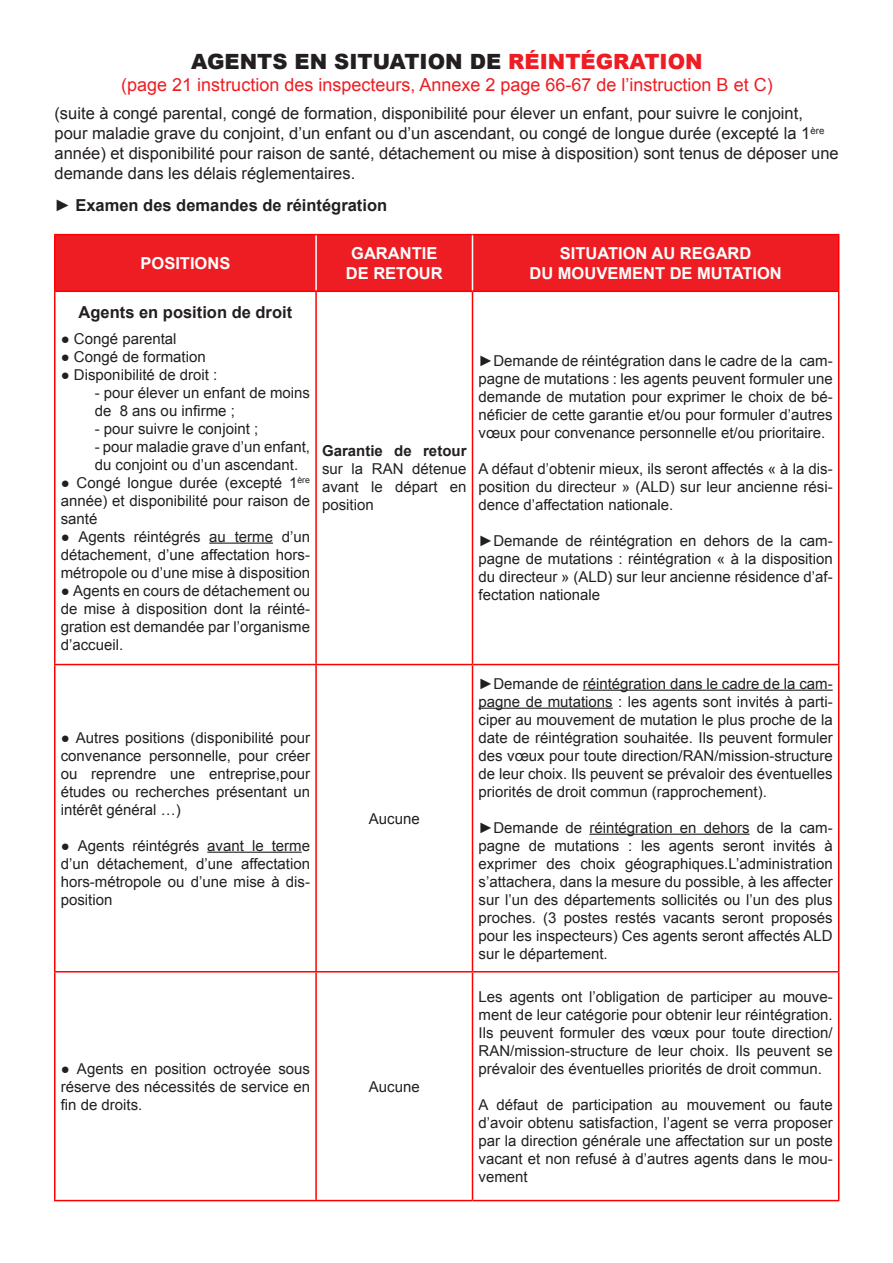
<style>
.page{position:relative;width:893px;height:1263px;background:#fff}
.page>*{position:absolute;margin:0;border:0;box-sizing:border-box;transform-origin:0 0}
.t1{font:900 21px "Arial";color:#231f20}
.t2{font:18px "Arial";color:#ee1d23}
.t3{font:16.5px/19.8px "Arial";color:#231f20}
.t4{font:700 16.5px/19.8px "Arial";color:#fff;text-align:center}
.t5{font:700 16.5px "Arial";color:#231f20}
.t6{font:15px/18px "Arial";color:#231f20;text-align:justify}
.t7{font:700 15px "Arial";color:#231f20}
.s1{color:#ee1d23}
.s2{font-weight:700}
</style>
<div class="page">
<div style="left:56px;top:235px;width:782px;height:56px;background:#ee1d23"></div>
<hr style="left:54px;top:235px;width:2px;height:56px;background:#f00">
<hr style="left:54px;top:234px;width:262px;height:1px;background:#f00">
<hr style="left:316px;top:234px;width:156px;height:1px;background:#f00">
<hr style="left:472px;top:234px;width:367px;height:1px;background:#f00">
<hr style="left:315px;top:235px;width:2px;height:56px;background:#fff">
<hr style="left:472px;top:235px;width:1px;height:56px;background:#fff">
<hr style="left:838px;top:235px;width:1px;height:56px;background:#f00">
<hr style="left:54px;top:291px;width:262px;height:1px;background:#f00">
<hr style="left:316px;top:291px;width:156px;height:1px;background:#f00">
<hr style="left:472px;top:291px;width:367px;height:1px;background:#f00">
<hr style="left:54px;top:292px;width:2px;height:372px;background:#f00">
<hr style="left:315px;top:292px;width:2px;height:372px;background:#f00">
<hr style="left:472px;top:292px;width:1px;height:372px;background:#f00">
<hr style="left:838px;top:292px;width:1px;height:372px;background:#f00">
<hr style="left:54px;top:664px;width:262px;height:1px;background:#f00">
<hr style="left:54px;top:665px;width:2px;height:306px;background:#f00">
<hr style="left:316px;top:664px;width:156px;height:1px;background:#f00">
<hr style="left:315px;top:665px;width:2px;height:306px;background:#f00">
<hr style="left:472px;top:664px;width:367px;height:1px;background:#f00">
<hr style="left:472px;top:665px;width:1px;height:306px;background:#f00">
<hr style="left:838px;top:665px;width:1px;height:306px;background:#f00">
<hr style="left:54px;top:971px;width:262px;height:1px;background:#f00">
<hr style="left:54px;top:972px;width:2px;height:228px;background:#f00">
<hr style="left:316px;top:971px;width:156px;height:1px;background:#f00">
<hr style="left:315px;top:972px;width:2px;height:228px;background:#f00">
<hr style="left:472px;top:971px;width:367px;height:1px;background:#f00">
<hr style="left:472px;top:972px;width:1px;height:228px;background:#f00">
<hr style="left:838px;top:972px;width:1px;height:228px;background:#f00">
<hr style="left:54px;top:1200px;width:262px;height:1px;background:#f00">
<hr style="left:316px;top:1200px;width:156px;height:1px;background:#f00">
<hr style="left:472px;top:1200px;width:367px;height:1px;background:#f00">
<hr style="left:209px;top:543px;width:64px;height:1px;background:#231f20">
<hr style="left:207px;top:852px;width:95px;height:1px;background:#231f20">
<hr style="left:583px;top:690px;width:250px;height:1px;background:#231f20">
<hr style="left:478px;top:708px;width:135px;height:1px;background:#231f20">
<hr style="left:589px;top:834px;width:161px;height:1px;background:#231f20">
<h1 class="t1" style="left:191px;top:46px;width:513px">AGENTS EN SITUATION DE <span class="s1">RÉINTÉGRATION</span></h1>
<p class="t2" style="left:121px;top:73px;width:653px">(page 21 instruction des inspecteurs, Annexe 2 page 66-67 de l’instruction B et C)</p>
<p class="t3" style="left:54px;top:104px;width:786px">(suite à congé parental, congé de formation, disponibilité pour élever un enfant, pour suivre le conjoint, pour maladie grave du conjoint, d’un enfant ou d’un ascendant, ou congé de longue durée (excepté la 1<sup>ère </sup>année) et disponibilité pour raison de santé, détachement ou mise à disposition) sont tenus de déposer une demande dans les délais réglementaires.</p>
<p class="t5" style="left:54px;top:194px;width:334px">► Examen des demandes de réintégration</p>
<p class="t4" style="left:140px;top:254px;width:91px">POSITIONS</p>
<p class="t4" style="left:346px;top:244px;width:98px">GARANTIE<br>DE RETOUR</p>
<p class="t4" style="left:529px;top:244px;width:254px">SITUATION AU REGARD<br>DU MOUVEMENT DE MUTATION</p>
<p class="t5" style="left:79px;top:301px;width:215px">Agents en position de droit</p>
<p class="t6" style="left:61px;top:329px;width:117px"><span class="s2">●</span> Congé parental</p>
<p class="t6" style="left:61px;top:347px;width:146px"><span class="s2">●</span> Congé de formation</p>
<p class="t6" style="left:61px;top:365px;width:158px"><span class="s2">●</span> Disponibilité de droit :</p>
<p class="t6" style="left:95px;top:383px;width:217px">- pour élever un enfant de moins de 8 ans ou infirme ;</p>
<p class="t6" style="left:95px;top:419px;width:165px">- pour suivre le conjoint ;</p>
<p class="t6" style="left:95px;top:437px;width:217px">- pour maladie grave d’un enfant, du conjoint ou d’un ascendant.</p>
<p class="t6" style="left:61px;top:473px;width:251px"><span class="s2">●</span> Congé longue durée (excepté 1<sup>ère </sup>année) et disponibilité pour raison de santé</p>
<p class="t6" style="left:61px;top:527px;width:251px"><span class="s2">●</span> Agents réintégrés au terme d’un détachement, d’une affectation hors&shy;métropole ou d’une mise à disposition</p>
<p class="t6" style="left:61px;top:581px;width:251px"><span class="s2">●</span> Agents en cours de détachement ou de mise à disposition dont la réinté&shy;gration est demandée par l’organisme d’accueil.</p>
<p class="t6" style="left:478px;top:352px;width:356px"><span class="s2">►</span>Demande de réintégration dans le cadre de la cam&shy;pagne de mutations : les agents peuvent formuler une demande de mutation pour exprimer le choix de bé&shy;néficier de cette garantie et/ou pour formuler d’autres vœux pour convenance personnelle et/ou prioritaire.</p>
<p class="t6" style="left:478px;top:460px;width:356px">A défaut d’obtenir mieux, ils seront affectés « à la dis&shy;position du directeur » (ALD) sur leur ancienne rési&shy;dence d’affectation nationale.</p>
<p class="t6" style="left:478px;top:532px;width:356px"><span class="s2">►</span>Demande de réintégration en dehors de la cam&shy;pagne de mutations : réintégration « à la disposition du directeur » (ALD) sur leur ancienne résidence d’af&shy;fectation nationale</p>
<p class="t7" style="left:322px;top:441px;width:146px">Garantie de retour</p>
<p class="t6" style="left:322px;top:460px;width:146px">sur la RAN détenue avant le départ en position</p>
<p class="t6" style="left:61px;top:728px;width:251px"><span class="s2">●</span> Autres positions (disponibilité pour convenance personnelle, pour créer ou reprendre une entreprise,pour études ou recherches présentant un intérêt général …)</p>
<p class="t6" style="left:61px;top:836px;width:251px"><span class="s2">●</span> Agents réintégrés avant le terme d’un détachement, d’une affectation hors-métropole ou d’une mise à dis&shy;position</p>
<p class="t6" style="left:369px;top:809px;width:52px">Aucune</p>
<p class="t6" style="left:61px;top:1059px;width:251px"><span class="s2">●</span> Agents en position octroyée sous réserve des nécessités de service en fin de droits.</p>
<p class="t6" style="left:369px;top:1077px;width:52px">Aucune</p>
<p class="t6" style="left:478px;top:674px;width:356px"><span class="s2">►</span>Demande de réintégration dans le cadre de la cam&shy;pagne de mutations : les agents sont invités à parti&shy;ciper au mouvement de mutation le plus proche de la date de réintégration souhaitée. Ils peuvent formuler des vœux pour toute direction/RAN/mission-structure de leur choix. Ils peuvent se prévaloir des éventuelles priorités de droit commun (rapprochement).</p>
<p class="t6" style="left:478px;top:818px;width:356px"><span class="s2">►</span>Demande de réintégration en dehors de la cam&shy;pagne de mutations : les agents seront invités à exprimer des choix géographiques.L’administration s’attachera, dans la mesure du possible, à les affecter sur l’un des départements sollicités ou l’un des plus proches. (3 postes restés vacants seront proposés pour les inspecteurs) Ces agents seront affectés ALD sur le département.</p>
<p class="t6" style="left:478px;top:987px;width:356px">Les agents ont l’obligation de participer au mouve&shy;ment de leur catégorie pour obtenir leur réintégration.<br>Ils peuvent formuler des vœux pour toute direction/ RAN/mission-structure de leur choix. Ils peuvent se prévaloir des éventuelles priorités de droit commun.</p>
<p class="t6" style="left:478px;top:1095px;width:356px">A défaut de participation au mouvement ou faute d’avoir obtenu satisfaction, l’agent se verra proposer par la direction générale une affectation sur un poste vacant et non refusé à d’autres agents dans le mou&shy;vement</p>
</div>
